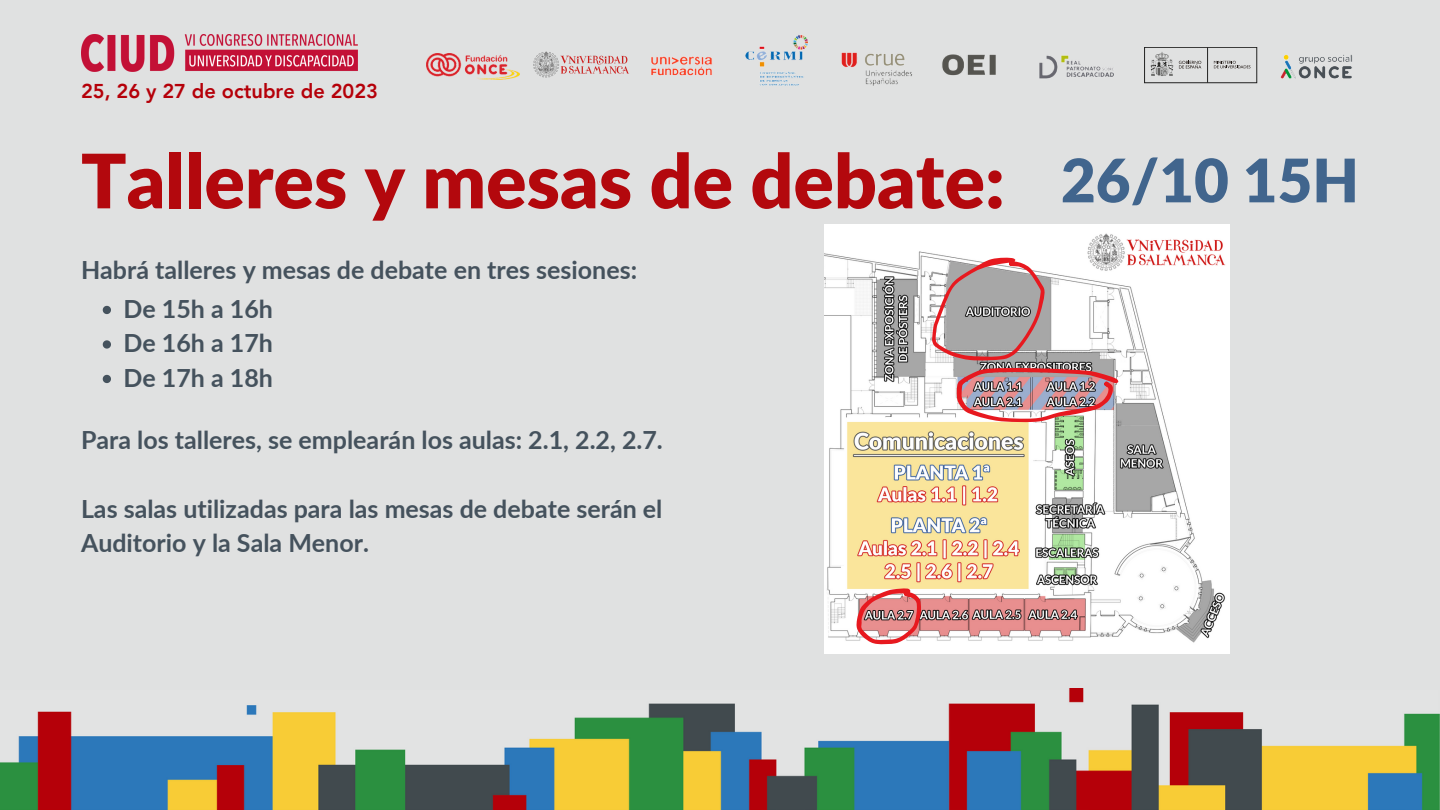
<style>
.page{position:relative;width:1440px;height:810px;background:#e0e1e1}
.page>*{position:absolute;margin:0;border:0;box-sizing:border-box;transform-origin:0 0}
.t1{font:900 75px "Lato";color:#b3080d}
.t2{font:900 60px "Lato";color:#41658d}
.t3{font:700 25px/34.5px "Lato";color:#45525d}
.t4{font:800 20px "Avenir LT Pro";color:#b50009}
</style>
<div class="page">
<img style="left:0;top:689px;width:1440px;height:121px">
<img style="left:81px;top:35px;width:277px;height:37px">
<svg style="left:103px;top:306px;width:8px;height:8px"></svg>
<svg style="left:103px;top:340px;width:8px;height:9px"></svg>
<svg style="left:103px;top:375px;width:8px;height:8px"></svg>
<img style="left:651px;top:35px;width:261px;height:51px">
<hr style="left:1207px;top:47px;width:1px;height:36px;background:#222221">
<div style="left:1144px;top:47px;width:113px;height:36px;border:1px solid #222221"></div>
<svg style="left:1214px;top:61px;width:36px;height:7px"></svg>
<svg style="left:1179px;top:61px;width:22px;height:8px"></svg>
<svg style="left:1151px;top:52px;width:22px;height:24px"></svg>
<img style="left:534px;top:52px;width:95px;height:26px">
<img style="left:427px;top:53px;width:93px;height:27px">
<img style="left:1280px;top:54px;width:72px;height:25px">
<img style="left:942px;top:54px;width:54px;height:22px">
<img style="left:1039px;top:55px;width:75px;height:24px">
<img style="left:825px;top:225px;width:405px;height:429px">
<svg style="left:932px;top:257px;width:186px;height:166px;background:#c7b1b3"></svg>
<svg style="left:856px;top:588px;width:65px;height:56px;background:#db8c8c"></svg>
<p class="t4" style="left:81px;top:83px;width:299px">25, 26 y 27 de octubre de 2023</p>
<p class="t1" style="left:81px;top:134px;width:925px">Talleres y mesas de debate:</p>
<p class="t3" style="left:81px;top:252px;width:558px">Habrá talleres y mesas de debate en tres sesiones:</p>
<p class="t3" style="left:123px;top:291px;width:151px">De 15h a 16h</p>
<p class="t3" style="left:123px;top:325px;width:151px">De 16h a 17h</p>
<p class="t3" style="left:123px;top:360px;width:151px">De 17h a 18h</p>
<p class="t3" style="left:81px;top:422px;width:583px">Para los talleres, se emplearán los aulas: 2.1, 2.2, 2.7.</p>
<p class="t3" style="left:81px;top:491px;width:583px">Las salas utilizadas para las mesas de debate serán el<br>Auditorio y la Sala Menor.</p>
<p class="t2" style="left:1061px;top:143px;width:300px">26/10 15H</p>
</div>
